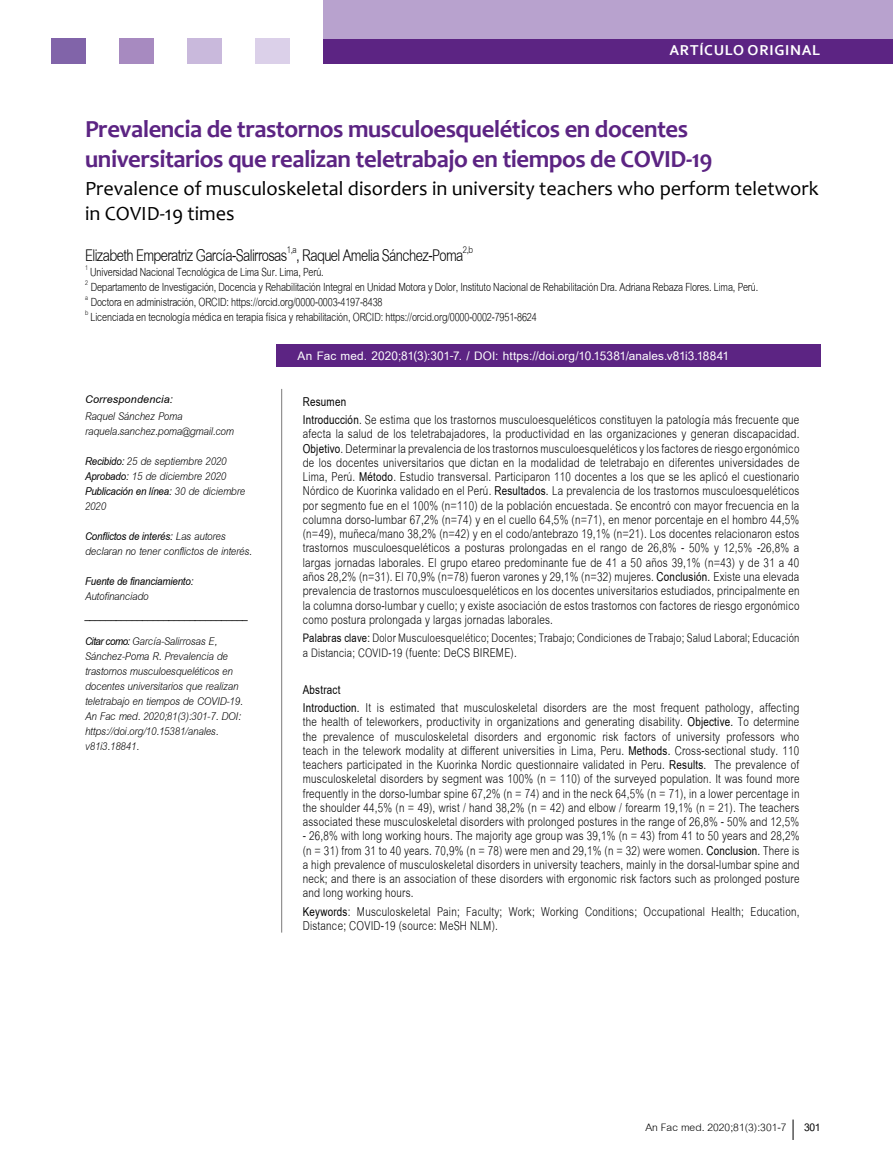
<style>
.page{position:relative;width:893px;height:1174px;background:#fff}
.page>*{position:absolute;margin:0;border:0;box-sizing:border-box;transform-origin:0 0}
.t1{font:700 24.75px/29.7px "Candara";letter-spacing:-.02em;color:#5c2483}
.t2{font:24.75px "Cordia UPC";letter-spacing:-.03em;color:#000;scale:.8 1}
.t3{font:20.25px/24.3px "Candara";color:#000}
.t4{font:18.75px/14.2px "Cordia UPC";letter-spacing:.015em;color:#000;scale:.8 1}
.t5{font:18px "Cordia UPC";letter-spacing:.015em;color:#000;scale:.8 1}
.t6{font:700 18px "Cordia UPC";letter-spacing:.005em;color:#fff}
.t7{font:17.25px/15px "Cordia UPC";letter-spacing:-.01em;color:#000;scale:.8 1}
.t8{font:italic 16.5px/15px "Cordia UPC";letter-spacing:-.01em;color:#000;scale:.9 1}
.t9{font:italic 700 16.5px/25.5px "Cordia UPC";letter-spacing:-.01em;color:#000;scale:.9 1}
.t10{font:italic 700 16.5px "Cordia UPC";letter-spacing:.01em;color:#000}
.t11{font:15.75px "Cordia UPC";color:#000}
.t12{font:700 15px "Corbel";letter-spacing:.05em;color:#fff}
.s1{font-weight:700}
.s2{font-weight:400}
.s3{font-size:18px}
</style>
<div class="page">
<div style="left:51px;top:38px;width:34px;height:26px;background:#8164a9"></div>
<div style="left:255px;top:38px;width:34px;height:26px;background:#dbd0e9"></div>
<div style="left:187px;top:38px;width:34px;height:26px;background:#c9b9dc"></div>
<div style="left:119px;top:38px;width:34px;height:26px;background:#a78ac0"></div>
<div style="left:323px;top:38px;width:570px;height:26px;background:#5c2483"></div>
<div style="left:323px;top:0;width:570px;height:38px;background:#b8a2ce"></div>
<svg style="left:793px;top:1119px;width:1px;height:21px"></svg>
<div style="left:276px;top:344px;width:545px;height:23px;background:#5c2483"></div>
<hr style="left:281px;top:389px;width:1px;height:543px;background:#7c7b7b">
<p class="t12" style="left:669px;top:41px;width:153px">ARTÍCULO ORIGINAL</p>
<h1 class="t1" style="left:85px;top:114px;width:629px">Prevalencia de trastornos musculoesqueléticos en docentes universitarios que realizan teletrabajo en tiempos de COVID-19</h1>
<p class="t3" style="left:85px;top:176px;width:735px">Prevalence of musculoskeletal disorders in university teachers who perform teletwork in COVID-19 times</p>
<h1 class="t2" style="left:85px;top:239px;width:487px">Elizabeth Emperatriz García-Salirrosas<sup>1,a</sup>, Raquel Amelia Sánchez-Poma<sup>2,b</sup></h1>
<p class="t7" style="left:85px;top:265px;width:843px"><sup>1</sup> Universidad Nacional Tecnológica de Lima Sur. Lima, Perú.<br><sup>2</sup> Departamento de Investigación, Docencia y Rehabilitación Integral en Unidad Motora y Dolor, Instituto Nacional de Rehabilitación Dra. Adriana Rebaza Flores. Lima, Perú. <sup>a</sup> Doctora en administración, ORCID: https://orcid.org/0000-0003-4197-8438<br><sup>b</sup> Licenciada en tecnología médica en terapia física y rehabilitación, ORCID: https://orcid.org/0000-0002-7951-8624</p>
<p class="t10" style="left:85px;top:389px;width:89px">Correspondencia:</p>
<p class="t8" style="left:85px;top:409px;width:167px">Raquel Sánchez Poma raquela.sanchez.poma@gmail.com</p>
<p class="t8" style="left:85px;top:454px;width:180px"><span class="s1">Recibido:</span> 25 de septiembre 2020<br><span class="s1">Aprobado:</span> 15 de diciembre 2020<br><span class="s1">Publicación en línea:</span> 30 de diciembre<br>2020</p>
<p class="t8" style="left:85px;top:529px;width:187px"><span class="s1">Conflictos de interés:</span> Las autores declaran no tener conflictos de interés.</p>
<p class="t9" style="left:85px;top:568px;width:122px">Fuente de financiamiento:</p>
<p class="t8" style="left:85px;top:589px;width:72px">Autofinanciado</p>
<p class="t9" style="left:85px;top:603px;width:183px">_______________________________<br>Citar como: <span class="s2">García-Salirrosas E,</span></p>
<p class="t8" style="left:85px;top:649px;width:177px">Sánchez-Poma R. Prevalencia de trastornos musculoesqueléticos en docentes universitarios que realizan teletrabajo en tiempos de COVID-19.<br>An Fac med. 2020;81(3):301-7. DOI: https://doi.org/10.15381/anales. v81i3.18841.</p>
<p class="t6" style="left:298px;top:344px;width:433px">An Fac med. 2020;81(3):301-7. / DOI: https://doi.org/10.15381/anales.v81i3.18841</p>
<p class="t4" style="left:303px;top:392px;width:622px;line-height:18.5px"><span class="s1">Resumen<br>Introducción</span>. Se estima que los trastornos musculoesqueléticos constituyen la patología más frecuente que</p>
<p class="t4" style="left:303px;top:427px;width:622px;text-align:justify">afecta la salud de los teletrabajadores, la productividad en las organizaciones y generan discapacidad.<br><span class="s1">Objetivo</span>. Determinar la prevalencia de los trastornos musculoesqueléticos y los factores de riesgo ergonómico de los docentes universitarios que dictan en la modalidad de teletrabajo en diferentes universidades de Lima, Perú. <span class="s1">Método</span>. Estudio transversal. Participaron 110 docentes a los que se les aplicó el cuestionario Nórdico de Kuorinka validado en el Perú. <span class="s1">Resultados.</span> La prevalencia de los trastornos musculoesqueléticos por segmento fue en el 100% (n=110) de la población encuestada. Se encontró con mayor frecuencia en la columna dorso-lumbar 67,2% (n=74) y en el cuello 64,5% (n=71), en menor porcentaje en el hombro 44,5% (n=49), muñeca/mano 38,2% (n=42) y en el codo/antebrazo 19,1% (n=21). Los docentes relacionaron estos trastornos musculoesqueléticos a posturas prolongadas en el rango de 26,8% - 50% y 12,5% -26,8% a largas jornadas laborales. El grupo etareo predominante fue de 41 a 50 años 39,1% (n=43) y de 31 a 40 años 28,2% (n=31). El 70,9% (n=78) fueron varones y 29,1% (n=32) mujeres. <span class="s1">Conclusión.</span> Existe una elevada prevalencia de trastornos musculoesqueléticos en los docentes universitarios estudiados, principalmente en la columna dorso-lumbar y cuello; y existe asociación de estos trastornos con factores de riesgo ergonómico como postura prolongada y largas jornadas laborales.</p>
<p class="t5" style="left:303px;top:626px;width:622px"><span class="s1">Palabras clave:</span> Dolor Musculoesquelético; Docentes; Trabajo; Condiciones de Trabajo; Salud Laboral; Educación</p>
<p class="t4" style="left:303px;top:634px;width:269px;line-height:37px"><span class="s3">a Distancia; COVID-19</span> (fuente: DeCS BIREME).<br><span class="s1">Abstract</span></p>
<p class="t4" style="left:303px;top:701px;width:622px;text-align:justify"><span class="s1">Introduction.</span> It is estimated that musculoskeletal disorders are the most frequent pathology, affecting the health of teleworkers, productivity in organizations and generating disability. <span class="s1">Objective.</span> To determine the prevalence of musculoskeletal disorders and ergonomic risk factors of university professors who teach in the telework modality at different universities in Lima, Peru. <span class="s1">Methods.</span> Cross-sectional study. 110 teachers participated in the Kuorinka Nordic questionnaire validated in Peru. <span class="s1">Results.</span> The prevalence of musculoskeletal disorders by segment was 100% (n = 110) of the surveyed population. It was found more frequently in the dorso-lumbar spine 67,2% (n = 74) and in the neck 64,5% (n = 71), in a lower percentage in the shoulder 44,5% (n = 49), wrist / hand 38,2% (n = 42) and elbow / forearm 19,1% (n = 21). The teachers associated these musculoskeletal disorders with prolonged postures in the range of 26,8% - 50% and 12,5%</p>
<p class="t4" style="left:303px;top:829px;width:622px;text-align:justify">- 26,8% with long working hours. The majority age group was 39,1% (n = 43) from 41 to 50 years and 28,2% (n = 31) from 31 to 40 years. 70,9% (n = 78) were men and 29,1% (n = 32) were women. <span class="s1">Conclusion.</span> There is a high prevalence of musculoskeletal disorders in university teachers, mainly in the dorsal-lumbar spine and neck; and there is an association of these disorders with ergonomic risk factors such as prolonged posture and long working hours.</p>
<p class="t4" style="left:303px;top:905px;width:622px"><span class="s1">Keywords</span>: Musculoskeletal Pain; Faculty; Work; Working Conditions; Occupational Health; Education,<br>Distance; COVID-19 (source: MeSH NLM).</p>
<p class="t11" style="left:645px;top:1117px;width:177px">An Fac med. 2020;81(3):301-7 <span class="s1">301</span></p>
</div>
